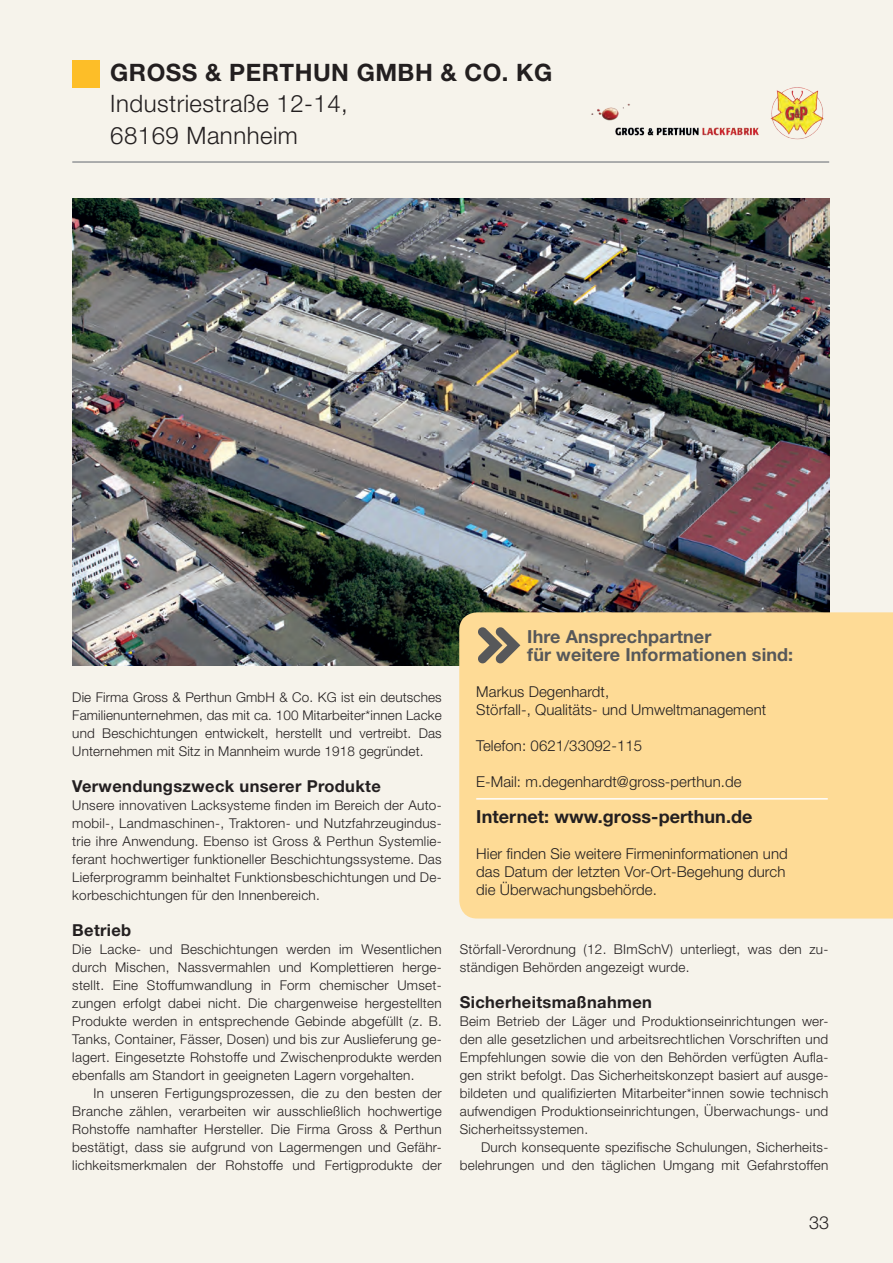
<style>
.page{position:relative;width:893px;height:1263px;background:#f6f3eb}
.page>*{position:absolute;margin:0;border:0;box-sizing:border-box;transform-origin:0 0}
.t1{font:300 24px "Helvetica Neue LT Pro";letter-spacing:.02em;color:#231f20}
.t2{font:700 24px "Helvetica Neue LT Pro";letter-spacing:.02em;color:#231f20}
.t3{font:700 18px/18px "Helvetica Neue LT";letter-spacing:.005em;color:#57585a}
.t4{font:700 18px "Helvetica Neue LT";letter-spacing:.005em;color:#231f20}
.t5{font:300 18px "Helvetica Neue LT";color:#231f20}
.t6{font:700 16.5px "Helvetica Neue LT";letter-spacing:.02em;color:#231f20}
.t7{font:300 15px/18px "Helvetica Neue LT";letter-spacing:.005em;color:#231f20}
.t8{font:300 13.5px/18px "Helvetica Neue LT";letter-spacing:.02em;color:#231f20;text-align:justify}
</style>
<div class="page">
<div style="left:72px;top:60px;width:27px;height:27px;background:#fdbe28"></div>
<hr style="left:72px;top:161px;width:757px;height:2px;background:#939598">
<img style="left:72px;top:198px;width:757px;height:467px">
<img style="left:591px;top:87px;width:233px;height:53px">
<div style="left:459px;top:612px;width:434px;height:306px;background:#fedb96"></div>
<hr style="left:476px;top:798px;width:352px;height:1px;background:#fff">
<svg style="left:477px;top:627px;width:43px;height:36px;background:#a49475"></svg>
<p class="t2" style="left:110px;top:58px;width:443px">GROSS &amp; PERTHUN GMBH &amp; CO. KG</p>
<p class="t1" style="left:110px;top:89px;width:239px">Industriestraße 12-14,</p>
<p class="t1" style="left:110px;top:121px;width:189px">68169 Mannheim</p>
<p class="t8" style="left:72px;top:688px;width:371px">Die Firma Gross &amp; Perthun GmbH &amp; Co. KG ist ein deutsches Familienunternehmen, das mit ca. 100 Mitarbeiter*innen Lacke und Beschichtungen entwickelt, herstellt und vertreibt. Das Unternehmen mit Sitz in Mannheim wurde 1918 gegründet.</p>
<p class="t6" style="left:72px;top:776px;width:310px">Verwendungszweck unserer Produkte</p>
<p class="t8" style="left:72px;top:796px;width:371px">Unsere innovativen Lacksysteme finden im Bereich der Auto&shy;mobil-, Landmaschinen-, Traktoren- und Nutzfahrzeugindus&shy;trie ihre Anwendung. Ebenso ist Gross &amp; Perthun Systemlie&shy;ferant hochwertiger funktioneller Beschichtungssysteme. Das Lieferprogramm beinhaltet Funktionsbeschichtungen und De&shy;korbeschichtungen für den Innenbereich.</p>
<p class="t6" style="left:72px;top:920px;width:61px">Betrieb</p>
<p class="t8" style="left:72px;top:940px;width:371px">Die Lacke- und Beschichtungen werden im Wesentlichen durch Mischen, Nassvermahlen und Komplettieren herge&shy;stellt. Eine Stoffumwandlung in Form chemischer Umset&shy;zungen erfolgt dabei nicht. Die chargenweise hergestellten Produkte werden in entsprechende Gebinde abgefüllt (z. B.<br>Tanks, Container, Fässer, Dosen) und bis zur Auslieferung ge&shy;lagert. Eingesetzte Rohstoffe und Zwischenprodukte werden ebenfalls am Standort in geeigneten Lagern vorgehalten.</p>
<p class="t8" style="left:72px;top:1084px;width:371px;text-indent:21px">In unseren Fertigungsprozessen, die zu den besten der Branche zählen, verarbeiten wir ausschließlich hochwertige Rohstoffe namhafter Hersteller. Die Firma Gross &amp; Perthun bestätigt, dass sie aufgrund von Lagermengen und Gefähr&shy;lichkeitsmerkmalen der Rohstoffe und Fertigprodukte der</p>
<p class="t3" style="left:527px;top:628px;width:267px">Ihre Ansprechpartner<br>für weitere Informationen sind:</p>
<p class="t7" style="left:476px;top:683px;width:134px">Markus Degenhardt,</p>
<p class="t7" style="left:476px;top:701px;width:292px">Störfall-, Qualitäts- und Umweltmanagement</p>
<p class="t7" style="left:476px;top:737px;width:167px">Telefon: 0621/33092-115</p>
<p class="t7" style="left:476px;top:773px;width:267px">E-Mail: m.degenhardt@gross-perthun.de</p>
<p class="t4" style="left:476px;top:806px;width:278px">Internet: www.gross-perthun.de</p>
<p class="t7" style="left:476px;top:845px;width:313px">Hier finden Sie weitere Firmeninformationen und das Datum der letzten Vor-Ort-Begehung durch die Überwachungsbehörde.</p>
<p class="t8" style="left:460px;top:940px;width:370px">Störfall-Verordnung (12. BImSchV) unterliegt, was den zu&shy;ständigen Behörden angezeigt wurde.</p>
<p class="t6" style="left:460px;top:992px;width:194px">Sicherheitsmaßnahmen</p>
<p class="t8" style="left:460px;top:1012px;width:370px">Beim Betrieb der Läger und Produktionseinrichtungen wer&shy;den alle gesetzlichen und arbeitsrechtlichen Vorschriften und Empfehlungen sowie die von den Behörden verfügten Aufla&shy;gen strikt befolgt. Das Sicherheitskonzept basiert auf ausge&shy;bildeten und qualifizierten Mitarbeiter*innen sowie technisch aufwendigen Produktionseinrichtungen, Überwachungs- und Sicherheitssystemen.</p>
<p class="t8" style="left:460px;top:1138px;width:370px;text-align:right">Durch konsequente spezifische Schulungen, Sicherheits&shy;belehrungen und den täglichen Umgang mit Gefahrstoffen</p>
<h2 class="t5" style="left:809px;top:1212px;width:22px">33</h2>
</div>
